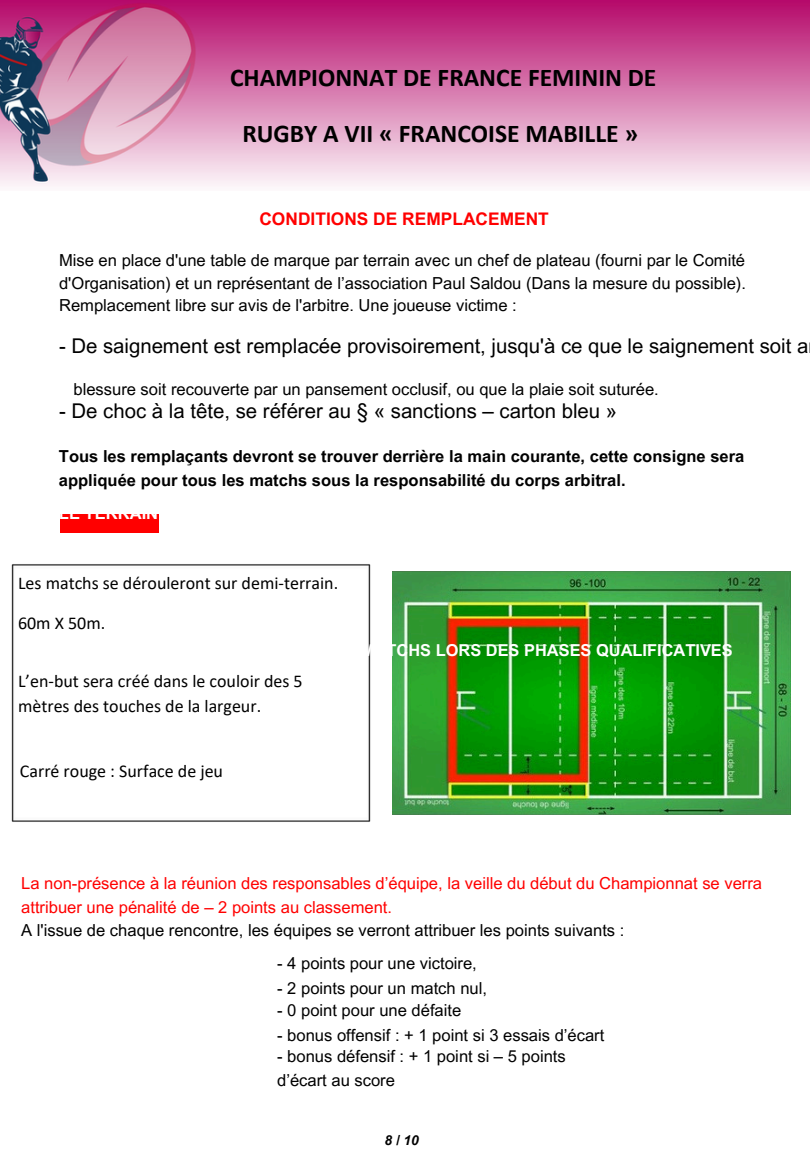
<style>
.page{position:relative;width:810px;height:1170px;background:#fff}
.page>*{position:absolute;margin:0;border:0;box-sizing:border-box;transform-origin:0 0}
.t1{font:700 25.65px/56.2px "Calibri";color:#000;text-align:center}
.t2{font:20.4px "Arial MT Pro";color:#000}
.t3{font:18px/24.8px "Calibri";color:#000}
.t4{font:700 17.4px "Arial MT Pro";color:#f00}
.t5{font:16.5px/22.5px "Arial MT Pro";color:#000;text-align:justify}
.t6{font:16.5px/23.7px "Arial MT Pro";color:#f00}
.t7{font:700 16.5px/24.8px "Arial MT Pro";color:#000}
.t8{font:700 16.5px "Arial MT Pro";color:#fff}
.t9{font:700 16.35px "Arial MT Pro";color:#fff}
.t10{font:italic 700 13.65px "Arial MT Pro";color:#000}
.s1{color:#000}
</style>
<div class="page">
<img style="left:0;top:0;width:810px;height:186px">
<div style="left:60px;top:514px;width:99px;height:19px;background:#f00"></div>
<img style="left:393px;top:571px;width:397px;height:243px">
<img style="left:11px;top:564px;width:360px;height:258px">
<p class="t1" style="left:230px;top:51px;width:428px">CHAMPIONNAT DE FRANCE FEMININ DE<br>RUGBY A VII « FRANCOISE MABILLE »</p>
<p class="t4" style="left:259px;top:213px;width:291px">CONDITIONS DE REMPLACEMENT</p>
<h3 class="t5" style="left:59px;top:251px;width:688px">Mise en place d'une table de marque par terrain avec un chef de plateau (fourni par le Comité d'Organisation) et un représentant de l’association Paul Saldou (Dans la mesure du possible).<br>Remplacement libre sur avis de l'arbitre. Une joueuse victime :</h3>
<h3 class="t2" style="left:59px;top:338px;width:751px">- De saignement est remplacée provisoirement, jusqu'à ce que le saignement soit a</h3>
<h5 class="t5" style="left:73px;top:380px;width:587px">blessure soit recouverte par un pansement occlusif, ou que la plaie soit suturée.</h5>
<h4 class="t2" style="left:59px;top:404px;width:560px">- De choc à la tête, se référer au § « sanctions – carton bleu »</h4>
<h1 class="t7" style="left:59px;top:446px;width:687px">Tous les remplaçants devront se trouver derrière la main courante, cette consigne sera appliquée pour tous les matchs sous la responsabilité du corps arbitral.</h1>
<h1 class="t8" style="left:59px;top:507px;width:101px">LE TERRAIN</h1>
<h5 class="t3" style="left:18px;top:565px;width:322px;line-height:39.3px">Les matchs se dérouleront sur demi-terrain.<br>60m X 50m.</h5>
<h3 class="t9" style="left:261px;top:644px;width:474px">DUREE DES MATCHS LORS DES PHASES QUALIFICATIVES</h3>
<h5 class="t3" style="left:18px;top:670px;width:286px">L’en-but sera créé dans le couloir des 5 mètres des touches de la largeur.</h5>
<h5 class="t3" style="left:20px;top:760px;width:205px">Carré rouge : Surface de jeu</h5>
<h5 class="t6" style="left:21px;top:873px;width:742px">La non-présence à la réunion des responsables d’équipe, la veille du début du Championnat se verra attribuer une pénalité de – 2 points au classement.<br><span class="s1">A l'issue de chaque rencontre, les équipes se verront attribuer les points suivants :</span></h5>
<h2 class="t5" style="left:277px;top:954px;width:201px">- 4 points pour une victoire,</h2>
<h2 class="t5" style="left:277px;top:979px;width:211px">- 2 points pour un match nul,</h2>
<h2 class="t5" style="left:277px;top:1001px;width:186px">- 0 point pour une défaite</h2>
<h2 class="t5" style="left:277px;top:1026px;width:329px">- bonus offensif : + 1 point si 3 essais d’écart</h2>
<h2 class="t5" style="left:277px;top:1047px;width:290px;line-height:23.7px">- bonus défensif : + 1 point si – 5 points d’écart au score</h2>
<p class="t10" style="left:384px;top:1135px;width:36px">8/10</p>
</div>
